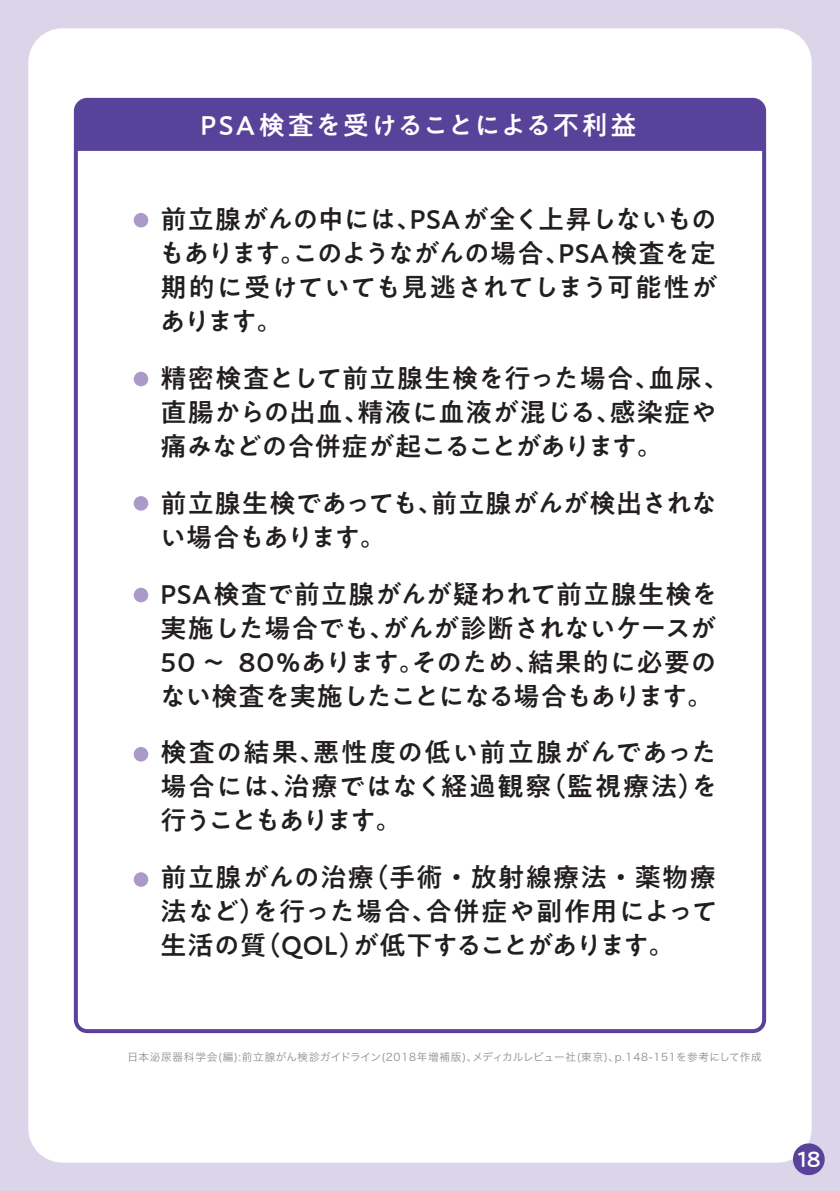
<style>
.page{position:relative;width:840px;height:1191px;background:#fff}
.page>*{position:absolute;margin:0;border:0;box-sizing:border-box;transform-origin:0 0}
.t1{font:500 26.2px/34px "PA1 Gothic Std N";color:#231f20;text-align:justify}
.t2{font:500 26.2px/34px "PA1 Gothic Std N";letter-spacing:-.025em;color:#231f20}
.t3{font:500 26.2px "PA1 Gothic Std N";letter-spacing:.045em;color:#fff}
.t4{font:500 21.2px "PA1 Gothic Std N";color:#fff}
.t5{font:10.6px "Hira Kaku Pro W3";letter-spacing:.06em;color:#8d8f92}
</style>
<div class="page">
<div style="left:0;top:0;width:839px;height:1191px;background:#dcd5ea"></div>
<div style="left:28px;top:28px;width:783px;height:1134px;background:#fff;border-radius:34px"></div>
<div style="left:79px;top:100px;width:685px;height:51px;background:#59429a"></div>
<div style="left:74px;top:98px;width:691px;height:935px;border:4px solid #59429a;border-radius:11px"></div>
<div style="left:134px;top:213px;width:14px;height:14px;background:#ab9ac9;border-radius:50%"></div>
<div style="left:134px;top:372px;width:14px;height:14px;background:#ab9ac9;border-radius:50%"></div>
<div style="left:134px;top:496px;width:14px;height:14px;background:#ab9ac9;border-radius:50%"></div>
<div style="left:134px;top:588px;width:14px;height:14px;background:#ab9ac9;border-radius:50%"></div>
<div style="left:134px;top:747px;width:14px;height:14px;background:#ab9ac9;border-radius:50%"></div>
<div style="left:134px;top:872px;width:14px;height:15px;background:#ab9ac9;border-radius:50%"></div>
<div style="left:792px;top:1143px;width:32px;height:32px;background:#59429a;border-radius:50%"></div>
<p class="t3" style="left:200px;top:109px;width:437px">PSA検査を受けることによる不利益</p>
<p class="t1" style="left:159px;top:205px;width:560px">前立腺がんの中には、PSAが全く上昇しないものもあります。このようながんの場合、PSA検査を定期的に受けていても見逃されてしまう可能性があります。</p>
<p class="t1" style="left:160px;top:363px;width:570px;text-align:left">精密検査として前立腺生検を行った場合、血尿、直腸からの出血、精液に血液が混じる、感染症や痛みなどの合併症が起こることがあります。</p>
<p class="t2" style="left:160px;top:488px;width:558px">前立腺生検であっても、前立腺がんが検出されない場合もあります。</p>
<p class="t1" style="left:160px;top:579px;width:559px">PSA検査で前立腺がんが疑われて前立腺生検を実施した場合でも、がんが診断されないケースが50 ～ 80％あります。そのため、結果的に必要のない検査を実施したことになる場合もあります。</p>
<p class="t1" style="left:160px;top:738px;width:558px">検査の結果、悪性度の低い前立腺がんであった場合には、治療ではなく経過観察（監視療法）を行うこともあります。</p>
<p class="t1" style="left:160px;top:862px;width:558px">前立腺がんの治療（手術・放射線療法・薬物療法など）を行った場合、合併症や副作用によって生活の質（QOL）が低下することがあります。</p>
<p class="t5" style="left:127px;top:1047px;width:635px">日本泌尿器科学会(編):前立腺がん検診ガイドライン(2018年増補版)、メディカルレビュー社(東京)、p.148-151を参考にして作成</p>
<p class="t4" style="left:797px;top:1146px;width:25px">18</p>
</div>
